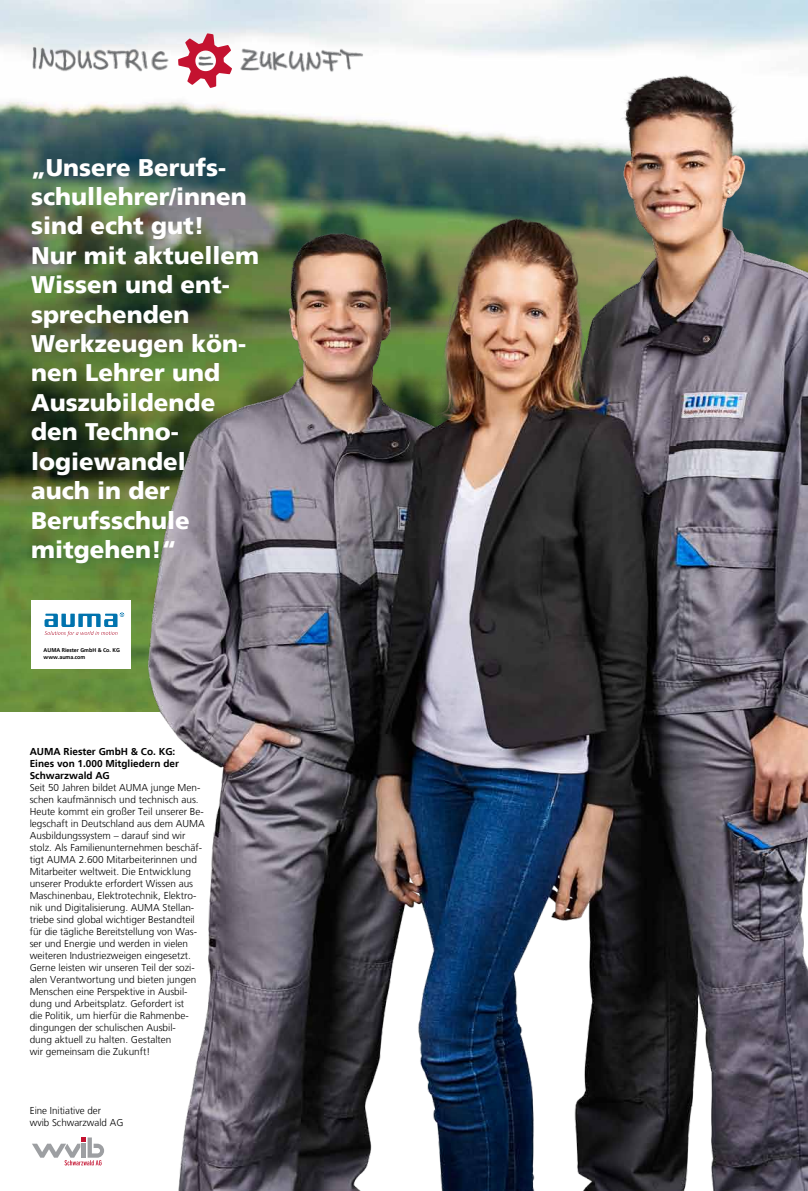
<style>
.page{position:relative;width:808px;height:1191px;background:#fff}
.page>*{position:absolute;margin:0;border:0;box-sizing:border-box;transform-origin:0 0}
.t1{font:900 24px/29.4px "Frutiger";color:#fff}
.t2{font:300 10px/12px "Frutiger";color:#000}
.t3{font:700 10px/12px "Frutiger";color:#000}
.t4{font:700 5.5px/6.6px "Frutiger";letter-spacing:-.005em;color:#000}
</style>
<div class="page">
<img style="left:0;top:0;width:808px;height:711px">
<svg style="left:32px;top:1137px;width:72px;height:28px"></svg>
<img style="left:129px;top:37px;width:679px;height:1154px">
<div style="left:31px;top:600px;width:100px;height:69px;background:#fff"></div>
<svg style="left:45px;top:612px;width:79px;height:24px"></svg>
<img style="left:27px;top:41px;width:144px;height:39px">
<img style="left:238px;top:39px;width:128px;height:38px">
<svg style="left:178px;top:33px;width:54px;height:55px"></svg>
<img style="left:194px;top:42px;width:23px;height:38px">
<h1 class="t1" style="left:31px;top:152px;width:230px">„Unsere Berufs&shy;schullehrer/innen sind echt gut!<br>Nur mit aktuellem<br>Wissen und ent&shy;sprechenden<br>Werkzeugen kön&shy;nen Lehrer und<br>Auszubildende den Techno&shy;logiewandel<br>auch in der<br>Berufsschule mitgehen!“</h1>
<p class="t4" style="left:44px;top:647px;width:78px">AUMA Riester GmbH &amp; Co. KG www.auma.com</p>
<p class="t3" style="left:30px;top:745px;width:151px">AUMA Riester GmbH &amp; Co. KG:<br>Eines von 1.000 Mitgliedern der<br>Schwarzwald AG</p>
<p class="t2" style="left:30px;top:781px;width:177px">Seit 50 Jahren bildet AUMA junge Men&shy;schen kaufmännisch und technisch aus.<br>Heute kommt ein großer Teil unserer Be&shy;legschaft in Deutschland aus dem AUMA Ausbildungssystem – darauf sind wir stolz. Als Familienunternehmen beschäf&shy;tigt AUMA 2.600 Mitarbeiterinnen und Mitarbeiter weltweit. Die Entwicklung unserer Produkte erfordert Wissen aus Maschinenbau, Elektrotechnik, Elektro&shy;nik und Digitalisierung. AUMA Stellan&shy;triebe sind global wichtiger Bestandteil für die tägliche Bereitstellung von Was&shy;ser und Energie und werden in vielen weiteren Industriezweigen eingesetzt.<br>Gerne leisten wir unseren Teil der sozi&shy;alen Verantwortung und bieten jungen Menschen eine Perspektive in Ausbil&shy;dung und Arbeitsplatz. Gefordert ist<br>die Politik, um hierfür die Rahmenbe&shy;dingungen der schulischen Ausbil-<br>dung aktuell zu halten. Gestalten<br>wir gemeinsam die Zukunft!</p>
<p class="t2" style="left:30px;top:1104px;width:95px">Eine Initiative der<br>wvib Schwarzwald AG</p>
</div>
